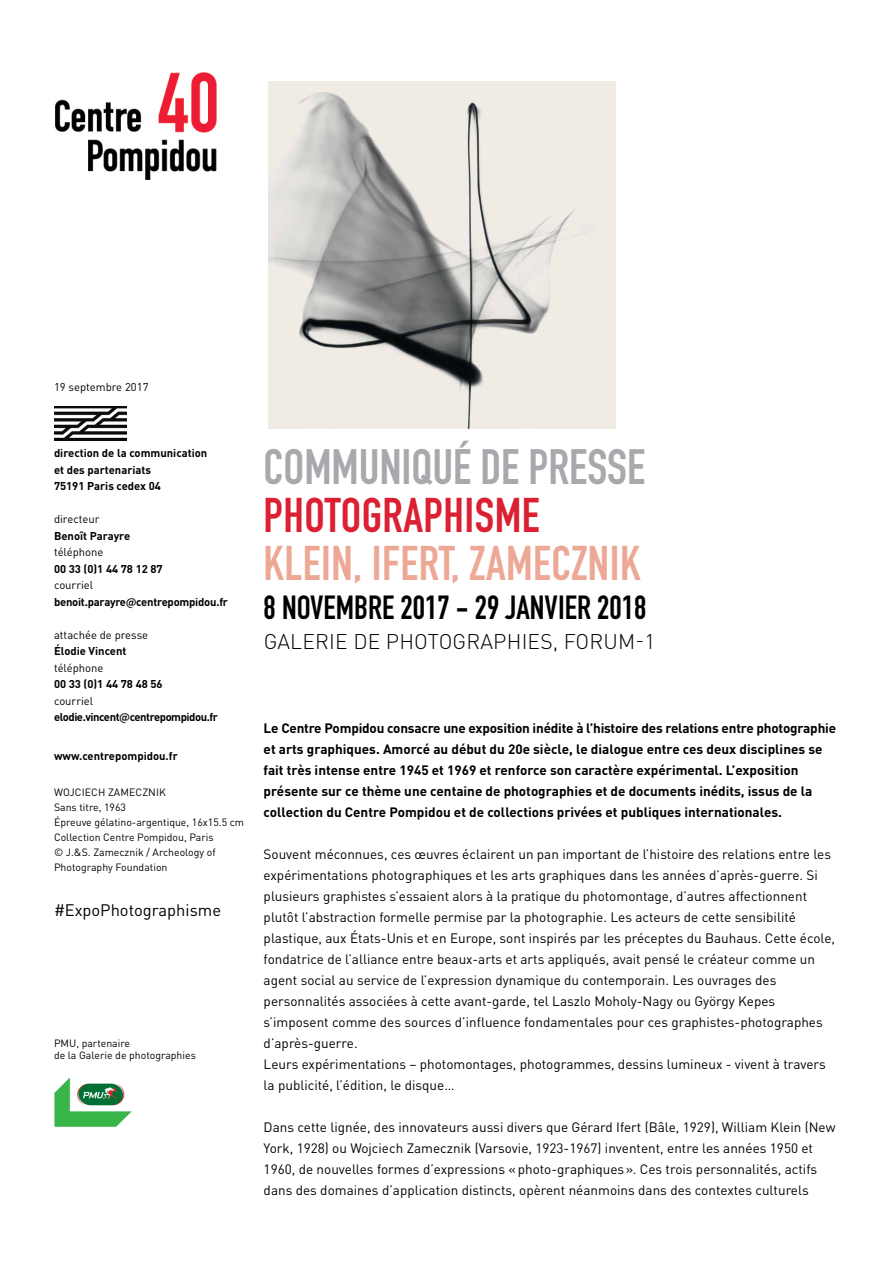
<style>
.page{position:relative;width:893px;height:1263px;background:#fff}
.page>*{position:absolute;margin:0;border:0;box-sizing:border-box;transform-origin:0 0}
.t1{font:48.9px "DIN Engschrift Std";color:#a7a9ac}
.t2{font:48px "DIN Engschrift Std";letter-spacing:.01em;color:#eda795}
.t3{font:48px "DIN Engschrift Std";letter-spacing:.01em;color:#da2032}
.t4{font:33px "DIN Engschrift Std";color:#000}
.t5{font:300 21px "DINOT";letter-spacing:.01em;color:#000}
.t6{font:16.5px "DINOT";color:#000}
.t7{font:13.5px/21px "DINOT";color:#000}
.t8{font:700 13.5px/21px "DINOT";color:#000}
.t9{font:700 11.25px/16.5px "DINOT";color:#000}
.t10{font:11.25px "DINOT";color:#000}
.t11{font:700 11.25px/16.5px "DINOT";letter-spacing:-.02em;color:#000}
.t12{font:700 11.25px/16.5px "DINOT";letter-spacing:-.04em;color:#000}
.t13{font:10.5px/15px "DINOT";color:#000}
.s1{font-weight:400}
.s2{font-weight:500}
</style>
<div class="page">
<img style="left:54px;top:407px;width:72px;height:33px">
<img style="left:54px;top:1077px;width:78px;height:50px">
<img style="left:268px;top:81px;width:347px;height:347px">
<img style="left:55px;top:72px;width:161px;height:107px">
<p class="t10" style="left:54px;top:380px;width:96px">19 septembre 2017</p>
<p class="t9" style="left:54px;top:445px;width:155px">direction de la communication et des partenariats<br>75191 Paris cedex 04</p>
<p class="t10" style="left:54px;top:512px;width:47px">directeur</p>
<p class="t9" style="left:54px;top:527px;width:78px">Benoît Parayre</p>
<p class="t10" style="left:54px;top:545px;width:51px">téléphone</p>
<p class="t9" style="left:54px;top:560px;width:110px">00 33 (0)1 44 78 12 87</p>
<p class="t11" style="left:54px;top:577px;width:176px"><span class="s1">courriel </span>benoit.parayre<span class="s2">@</span>centrepompidou.fr</p>
<p class="t10" style="left:54px;top:628px;width:96px">attachée de presse</p>
<p class="t9" style="left:54px;top:643px;width:74px">Élodie Vincent</p>
<p class="t10" style="left:54px;top:661px;width:51px">téléphone</p>
<p class="t9" style="left:54px;top:676px;width:110px">00 33 (0)1 44 78 48 56</p>
<p class="t12" style="left:54px;top:692px;width:166px"><span class="s1">courriel </span>elodie.vincent<span class="s2">@</span>centrepompidou.fr</p>
<p class="t9" style="left:54px;top:748px;width:125px">www.centrepompidou.fr</p>
<p class="t13" style="left:54px;top:785px;width:192px">Wojciech Zamecznik<br>Sans titre, 1963<br>épreuve gélatino-argentique, 16x15.5 cm<br>Collection Centre Pompidou, Paris<br>© J.&amp;S. Zamecznik / Archeology of<br>Photography Foundation</p>
<p class="t6" style="left:54px;top:900px;width:169px">#ExpoPhotographisme</p>
<p class="t13" style="left:54px;top:1037px;width:143px;line-height:12px">PM U, partenaire<br>de la Galerie de photographies</p>
<h1 class="t1" style="left:264px;top:438px;width:383px">COMMUNIQUÉ DE PRESSE</h1>
<h2 class="t3" style="left:264px;top:486px;width:278px">PHOTOGRAPHISME</h2>
<h2 class="t2" style="left:264px;top:534px;width:378px">KLEIN, IFERT, ZAMECZNIK</h2>
<h3 class="t4" style="left:264px;top:588px;width:384px">8 NOVEMBRE 2017 - 29 JANVIER 2018</h3>
<h3 class="t5" style="left:264px;top:628px;width:203px">GALERIE DE PHOTOGRA</h3>
<h3 class="t5" style="left:493px;top:628px;width:163px">PHIES, FORUM-1</h3>
<p class="t8" style="left:264px;top:717px;width:574px">Le Centre Pompidou consacre une exposition inédite à l’histoire des relations entre photographie et arts graphiques. Amorcé au début du 20e siècle, le dialogue entre ces deux disciplines se fait très intense entre 1945 et 1969 et renforce son caractère expérimental. L’exposition présente sur ce thème une centaine de photographies et de documents inédits, issus de la collection du Centre Pompidou et de collections privées et publiques internationales.</p>
<p class="t7" style="left:264px;top:843px;width:573px">Souvent méconnues, ces œuvres éclairent un pan important de l’histoire des relations entre les expérimentations photographiques et les arts graphiques dans les années d’après-guerre. Si plusieurs graphistes s’essaient alors à la pratique du photomontage, d’autres affectionnent plutôt l’abstraction formelle permise par la photographie. Les acteurs de cette sensibilité plastique, aux états-Unis et en Europe, sont inspirés par les préceptes du Bauhaus. Cette école, fondatrice de l’alliance entre beaux-arts et arts appliqués, avait pensé le créateur comme un agent social au service de l’expression dynamique du contemporain. Les ouvrages des personnalités associées à cette avant-garde, tel Laszlo M oholy-Nagy ou György Kepes s’imposent comme des sources d’influence fondamentales pour ces graphistes-photographes d’après-guerre.<br>Leurs expérimentations – photomontages, photogrammes, dessins lumineux - vivent à travers la publicité, l’édition, le disque…</p>
<p class="t7" style="left:264px;top:1116px;width:573px">Dans cette lignée, des innovateurs aussi divers que Gérard Ifert (Bâle, 1929), William Klein (N ew York, 1928) ou Wojciech Zamecznik (Varsovie, 1923-1967) inventent, entre les années 1950 et 1960, de nouvelles formes d’expressions «photo-graphiques». Ces trois personnalités, actifs dans des domaines d’application distincts, opèrent néanmoins dans des contextes culturels</p>
</div>
